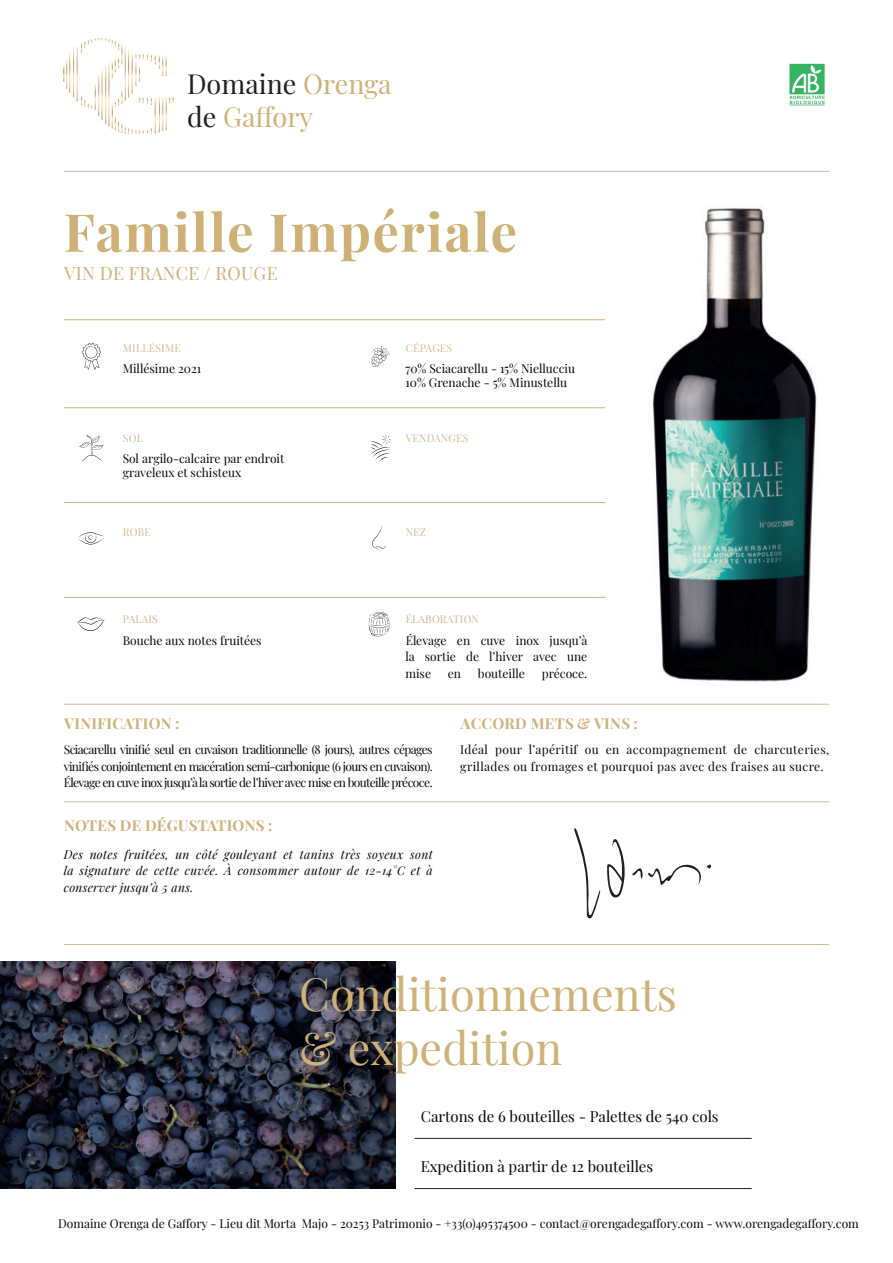
<style>
.page{position:relative;width:893px;height:1263px;background:#fff}
.page>*{position:absolute;margin:0;border:0;box-sizing:border-box;transform-origin:0 0}
.t1{font:700 52.5px "Playfair Display";letter-spacing:.03em;color:#ceb177}
.t2{font:45px/54px "Playfair Display";color:#ceb177}
.t3{font:27px/32.4px "Playfair Display";color:#ceb177}
.t4{font:18px "Playfair Display";letter-spacing:.02em;color:#ceb177}
.t5{font:15px "Playfair Display";color:#040503}
.t6{font:700 15px "Playfair Display";letter-spacing:.02em;color:#cfb179}
.t7{font:12px/16.5px "Playfair Display";color:#040503;text-align:justify}
.t8{font:italic 12px/16.5px "Playfair Display";letter-spacing:.03em;color:#040503;text-align:justify}
.t9{font:12px/16.5px "Playfair Display";letter-spacing:.03em;color:#040503}
.t10{font:10.5px "Playfair Display";letter-spacing:.02em;color:#cfb992}
.s1{color:#231f20}
</style>
<div class="page">
<img style="left:0;top:962px;width:395px;height:226px">
<hr style="left:64px;top:944px;width:765px;height:1px;background:#cfb992">
<img style="left:64px;top:38px;width:109px;height:96px">
<img style="left:789px;top:63px;width:36px;height:43px">
<hr style="left:415px;top:1138px;width:337px;height:1px;background:#231f20">
<hr style="left:415px;top:1188px;width:337px;height:1px;background:#231f20">
<img style="left:618px;top:170px;width:212px;height:535px">
<hr style="left:64px;top:704px;width:765px;height:1px;background:#cfb992">
<hr style="left:64px;top:802px;width:765px;height:1px;background:#cfb992">
<hr style="left:64px;top:407px;width:541px;height:1px;background:#ceb177">
<hr style="left:64px;top:319px;width:541px;height:1px;background:#ceb177">
<hr style="left:64px;top:502px;width:541px;height:1px;background:#ceb177">
<hr style="left:64px;top:597px;width:541px;height:1px;background:#ceb177">
<svg style="left:77px;top:617px;width:28px;height:14px"></svg>
<svg style="left:372px;top:525px;width:14px;height:27px"></svg>
<svg style="left:78px;top:532px;width:27px;height:12px"></svg>
<svg style="left:368px;top:612px;width:22px;height:24px"></svg>
<svg style="left:82px;top:343px;width:19px;height:27px"></svg>
<svg style="left:371px;top:346px;width:19px;height:21px"></svg>
<svg style="left:79px;top:435px;width:24px;height:26px"></svg>
<svg style="left:370px;top:435px;width:21px;height:26px"></svg>
<hr style="left:64px;top:171px;width:765px;height:1px;background:#cfb992">
<svg style="left:607px;top:839px;width:18px;height:58px"></svg>
<svg style="left:574px;top:828px;width:26px;height:91px"></svg>
<svg style="left:632px;top:864px;width:79px;height:21px"></svg>
<h3 class="t3" style="left:187px;top:66px;width:206px"><span class="s1">Domaine</span> Orenga <span class="s1">de</span> Gaffory</h3>
<h1 class="t1" style="left:64px;top:191px;width:455px">Famille Impériale</h1>
<h3 class="t4" style="left:64px;top:259px;width:215px">VIN DE FRANCE / ROUGE</h3>
<p class="t10" style="left:123px;top:339px;width:59px">MILLÉSIME</p>
<p class="t10" style="left:406px;top:339px;width:48px">CÉPAGES</p>
<p class="t7" style="left:123px;top:359px;width:80px">Millésime 2021</p>
<p class="t7" style="left:405px;top:360px;width:171px;line-height:14.4px">70% Sciacarellu - 15% Niellucciu<br>10% Grenache - 5% Minustellu</p>
<p class="t10" style="left:123px;top:429px;width:21px">SOL</p>
<p class="t10" style="left:406px;top:429px;width:64px">VENDANGES</p>
<p class="t7" style="left:123px;top:450px;width:163px;line-height:14.4px">Sol argilo-calcaire par endroit graveleux et schisteux</p>
<p class="t10" style="left:123px;top:524px;width:29px">ROBE</p>
<p class="t10" style="left:406px;top:524px;width:22px">NEZ</p>
<p class="t10" style="left:123px;top:611px;width:36px">PALAIS</p>
<p class="t10" style="left:406px;top:611px;width:75px">ÉLABORATION</p>
<p class="t7" style="left:123px;top:631px;width:140px">Bouche aux notes fruitées</p>
<p class="t7" style="left:405px;top:631px;width:183px">Élevage en cuve inox jusqu’à la sortie de l’hiver avec une mise</p>
<p class="t7" style="left:448px;top:664px;width:15px">en</p>
<p class="t7" style="left:478px;top:664px;width:48px">bouteille</p>
<p class="t7" style="left:542px;top:664px;width:47px">précoce.</p>
<p class="t6" style="left:64px;top:711px;width:117px">VINIFICATION :</p>
<p class="t6" style="left:461px;top:711px;width:179px">ACCORD METS &amp; VINS :</p>
<p class="t7" style="left:64px;top:740px;width:370px">Sciacarellu vinifié seul en cuvaison traditionnelle (8 jours), autres cépages vinifiés conjointement en macération semi-carbonique (6 jours en cuvaison).<br>Élevage en cuve inox jusqu’à la sortie de l’hiver avec mise en bouteille précoce.</p>
<p class="t6" style="left:64px;top:814px;width:210px">NOTES DE DÉGUSTATIONS :</p>
<p class="t8" style="left:64px;top:845px;width:370px">Des notes fruitées, un côté gouleyant et tanins très soyeux sont la signature de cette cuvée. À consommer autour de 12-14°C et à conserver jusqu’à 5 ans.</p>
<p class="t9" style="left:460px;top:740px;width:370px">Idéal pour l’apéritif ou en accompagnement de charcuteries, grillades ou fromages et pourquoi pas avec des fraises au sucre.</p>
<h2 class="t2" style="left:299px;top:963px;width:379px">Conditionnements &amp; expedition</h2>
<p class="t5" style="left:421px;top:1105px;width:299px">Cartons de 6 bouteilles - Palettes de 540 cols</p>
<p class="t5" style="left:421px;top:1155px;width:234px">Expedition à partir de 12 bouteilles</p>
<p class="t7" style="left:58px;top:1214px;width:802px">Domaine Orenga de Gaffory - Lieu dit Morta Majo - 20253 Patrimonio - +33(0)495374500 - contact@orengadegaffory.com - www.orengadegaffory.com</p>
</div>
